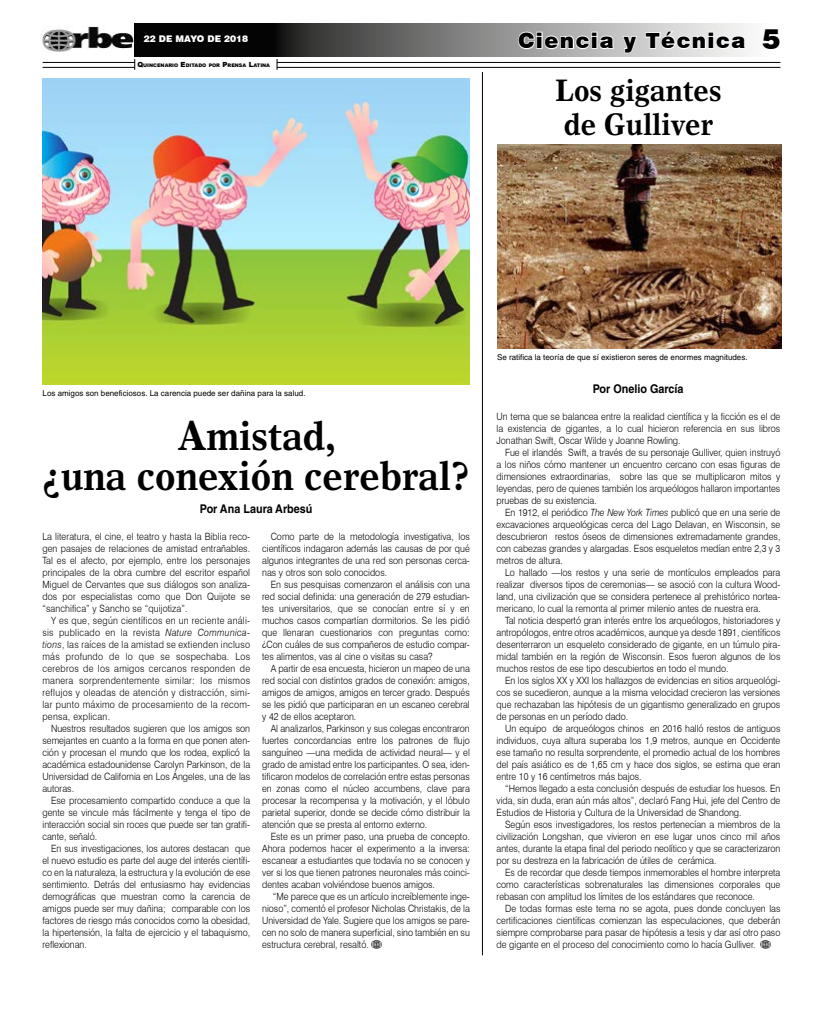
<style>
.page{position:relative;width:823px;height:1012px;background:#fff}
.page>*{position:absolute;margin:0;border:0;box-sizing:border-box;transform-origin:0 0}
.t1{font:700 41px/40px "Times Europa LT Std";color:#000;text-align:center;scale:.9 1}
.t2{font:700 31px/34px "Times Europa LT Std";color:#000;scale:.9 1}
.t3{font:900 28px "Swiss 721 BT";color:#000}
.t4{font:900 20.9px "Swiss 721 BT";letter-spacing:.07em;color:#000}
.t5{font:700 12px "Helvetica LT Std";color:#000;scale:.9 1}
.t6{font:300 10px/12px "Swiss 721 BT";color:#000;text-align:justify;scale:.9 1}
.t7{font:900 9.2px "Swiss 721 BT";color:#fff}
.t8{font:8px "Helvetica LT Std";color:#000}
.t9{font:900 4.9px "Arial";color:#000}
.s1{font-size:7px}
.s2{font-style:italic}
</style>
<div class="page">
<img style="left:41px;top:26px;width:93px;height:26px">
<svg style="left:134px;top:24px;width:614px;height:33px;background:#5a5a59"></svg>
<hr style="left:277px;top:67px;width:503px;height:1px;background:#000">
<hr style="left:277px;top:62px;width:503px;height:1px;background:#000">
<hr style="left:43px;top:67px;width:92px;height:1px;background:#000">
<hr style="left:43px;top:62px;width:92px;height:1px;background:#000">
<svg style="left:371px;top:940px;width:10px;height:8px"></svg>
<svg style="left:760px;top:940px;width:10px;height:8px"></svg>
<svg style="left:517px;top:31px;width:97px;height:19px"></svg>
<svg style="left:620px;top:35px;width:18px;height:19px"></svg>
<svg style="left:644px;top:29px;width:102px;height:21px"></svg>
<hr style="left:481px;top:72px;width:1px;height:883px;background:#000">
<img style="left:497px;top:144px;width:283px;height:204px">
<img style="left:43px;top:78px;width:426px;height:306px">
<p class="t7" style="left:144px;top:34px;width:106px">22 DE MAYO DE 2018</p>
<h3 class="t3" style="left:761px;top:22px;width:20px">5</h3>
<h3 class="t4" style="left:518px;top:28px;width:229px">Ciencia y Técnica</h3>
<h2 class="t2" style="left:555px;top:72px;width:186px">Los gigantes de Gulliver</h2>
<p class="t9" style="left:137px;top:61px;width:134px"><span class="s1">Q</span>UINCENARIO <span class="s1">E</span> DITADO POR <span class="s1">P</span>RENSA <span class="s1">L</span>ATINA</p>
<p class="t8" style="left:43px;top:389px;width:264px">Los amigos son beneficiosos. La carencia puede ser dañina para la salud.</p>
<h1 class="t1" style="left:42px;top:415px;width:476px">Amistad,<br>¿una conexión cerebral?</h1>
<p class="t5" style="left:200px;top:502px;width:127px">Por Ana Laura Arbesú</p>
<p class="t6" style="left:42px;top:530px;width:232px">La literatura, el cine, el teatro y hasta la Biblia reco&shy;gen pasajes de relaciones de amistad entrañables.<br>Tal es el afecto, por ejemplo, entre los personajes principales de la obra cumbre del escritor español Miguel de Cervantes que sus diálogos son analiza&shy;dos por especialistas como que Don Quijote se “sanchifica” y Sancho se “quijotiza”.</p>
<p class="t6" style="left:42px;top:614px;width:232px;text-indent:9px">Y es que, según científicos en un reciente análi&shy;sis publicado en la revista <span class="s2">Nature Communica&shy;tions</span>, las raíces de la amistad se extienden incluso más profundo de lo que se sospechaba. Los cerebros de los amigos cercanos responden de manera sorprendentemente similar: los mismos reflujos y oleadas de atención y distracción, simi&shy;lar punto máximo de procesamiento de la recom&shy;pensa, explican.</p>
<p class="t6" style="left:42px;top:722px;width:232px;text-indent:9px">Nuestros resultados sugieren que los amigos son semejantes en cuanto a la forma en que ponen aten&shy;ción y procesan el mundo que los rodea, explicó la académica estadounidense Carolyn Parkinson, de la Universidad de California en Los Ángeles, una de las autoras.</p>
<p class="t6" style="left:42px;top:794px;width:232px;text-indent:9px">Ese procesamiento compartido conduce a que la gente se vincule más fácilmente y tenga el tipo de interacción social sin roces que puede ser tan gratifi&shy;cante, señaló.</p>
<p class="t6" style="left:42px;top:842px;width:232px;text-indent:9px">En sus investigaciones, los autores destacan que el nuevo estudio es parte del auge del interés científi&shy;co en la naturaleza, la estructura y la evolución de ese sentimiento. Detrás del entusiasmo hay evidencias demográficas que muestran como la carencia de amigos puede ser muy dañina; comparable con los factores de riesgo más conocidos como la obesidad, la hipertensión, la falta de ejercicio y el tabaquismo, reflexionan.</p>
<p class="t6" style="left:262px;top:530px;width:232px;text-indent:9px">Como parte de la metodología investigativa, los científicos indagaron además las causas de por qué algunos integrantes de una red son personas cerca&shy;nas y otros son solo conocidos.</p>
<p class="t6" style="left:262px;top:578px;width:232px;text-indent:9px">En sus pesquisas comenzaron el análisis con una red social definida: una generación de 279 estudian&shy;tes universitarios, que se conocían entre sí y en muchos casos compartían dormitorios. Se les pidió que llenaran cuestionarios con preguntas como: ¿Con cuáles de sus compañeros de estudio compar&shy;tes alimentos, vas al cine o visitas su casa?</p>
<p class="t6" style="left:262px;top:662px;width:232px;text-indent:9px">A partir de esa encuesta, hicieron un mapeo de una red social con distintos grados de conexión: amigos, amigos de amigos, amigos en tercer grado. Después se les pidió que participaran en un escaneo cerebral y 42 de ellos aceptaron.</p>
<p class="t6" style="left:262px;top:722px;width:232px;text-indent:9px">Al analizarlos, Parkinson y sus colegas encontraron fuertes concordancias entre los patrones de flujo sanguíneo —una medida de actividad neural— y el grado de amistad entre los participantes. O sea, iden&shy;tificaron modelos de correlación entre estas personas en zonas como el núcleo accumbens, clave para procesar la recompensa y la motivación, y el lóbulo parietal superior, donde se decide cómo distribuir la atención que se presta al entorno externo.</p>
<p class="t6" style="left:262px;top:830px;width:232px;text-indent:9px">Este es un primer paso, una prueba de concepto.<br>Ahora podemos hacer el experimento a la inversa: escanear a estudiantes que todavía no se conocen y ver si los que tienen patrones neuronales más coinci&shy;dentes acaban volviéndose buenos amigos.</p>
<p class="t6" style="left:262px;top:890px;width:232px;text-indent:11px">“Me parece que es un artículo increíblemente inge&shy;nioso”, comentó el profesor Nicholas Christakis, de la Universidad de Yale. Sugiere que los amigos se pare&shy;cen no solo de manera superficial, sino también en su estructura cerebral, resaltó.</p>
<p class="t8" style="left:496px;top:353px;width:252px">Se ratifica la teoría de que sí existieron seres de enormes magnitudes.</p>
<p class="t5" style="left:592px;top:381px;width:102px">Por Onelio García</p>
<p class="t6" style="left:496px;top:410px;width:316px">Un tema que se balancea entre la realidad científica y la ficción es el de la existencia de gigantes, a lo cual hicieron referencia en sus libros Jonathan Swift, Oscar Wilde y Joanne Rowling.</p>
<p class="t6" style="left:496px;top:446px;width:316px;text-indent:9px">Fue el irlandés Swift, a través de su personaje Gulliver, quien instruyó a los niños cómo mantener un encuentro cercano con esas figuras de dimensiones extraordinarias, sobre las que se multiplicaron mitos y leyendas, pero de quienes también los arqueólogos hallaron importantes pruebas de su existencia.</p>
<p class="t6" style="left:496px;top:506px;width:316px;text-indent:9px">En 1912, el periódico <span class="s2">The New York Times</span> publicó que en una serie de excavaciones arqueológicas cerca del Lago Delavan, en Wisconsin, se descubrieron restos óseos de dimensiones extremadamente grandes, con cabezas grandes y alargadas. Esos esqueletos medían entre 2,3 y 3 metros de altura.</p>
<p class="t6" style="left:496px;top:566px;width:316px;text-indent:9px">Lo hallado —los restos y una serie de montículos empleados para realizar diversos tipos de ceremonias— se asoció con la cultura Wood&shy;land, una civilización que se considera pertenece al prehistórico nortea&shy;mericano, lo cual la remonta al primer milenio antes de nuestra era.</p>
<p class="t6" style="left:496px;top:614px;width:316px;text-indent:9px">Tal noticia despertó gran interés entre los arqueólogos, historiadores y antropólogos, entre otros académicos, aunque ya desde 1891, científicos desenterraron un esqueleto considerado de gigante, en un túmulo pira&shy;midal también en la región de Wisconsin. Esos fueron algunos de los muchos restos de ese tipo descubiertos en todo el mundo.</p>
<p class="t6" style="left:496px;top:674px;width:316px;text-indent:9px">En los siglos XX y XXI los hallazgos de evidencias en sitios arqueológi&shy;cos se sucedieron, aunque a la misma velocidad crecieron las versiones que rechazaban las hipótesis de un gigantismo generalizado en grupos de personas en un período dado.</p>
<p class="t6" style="left:496px;top:722px;width:316px;text-indent:9px">Un equipo de arqueólogos chinos en 2016 halló restos de antiguos individuos, cuya altura superaba los 1,9 metros, aunque en Occidente ese tamaño no resulta sorprendente, el promedio actual de los hombres del país asiático es de 1,65 cm y hace dos siglos, se estima que eran entre 10 y 16 centímetros más bajos.</p>
<p class="t6" style="left:496px;top:782px;width:316px;text-indent:9px">“Hemos llegado a esta conclusión después de estudiar los huesos. En vida, sin duda, eran aún más altos”, declaró Fang Hui, jefe del Centro de Estudios de Historia y Cultura de la Universidad de Shandong.</p>
<p class="t6" style="left:496px;top:818px;width:316px;text-indent:9px">Según esos investigadores, los restos pertenecían a miembros de la civilización Longshan, que vivieron en ese lugar unos cinco mil años antes, durante la etapa final del periodo neolítico y que se caracterizaron por su destreza en la fabricación de útiles de cerámica.</p>
<p class="t6" style="left:496px;top:866px;width:316px;text-indent:9px">Es de recordar que desde tiempos inmemorables el hombre interpreta como características sobrenaturales las dimensiones corporales que rebasan con amplitud los límites de los estándares que reconoce.</p>
<p class="t6" style="left:496px;top:902px;width:316px;text-indent:9px">De todas formas este tema no se agota, pues donde concluyen las certificaciones científicas comienzan las especulaciones, que deberán siempre comprobarse para pasar de hipótesis a tesis y dar así otro paso de gigante en el proceso del conocimiento como lo hacía Gulliver.</p>
</div>
